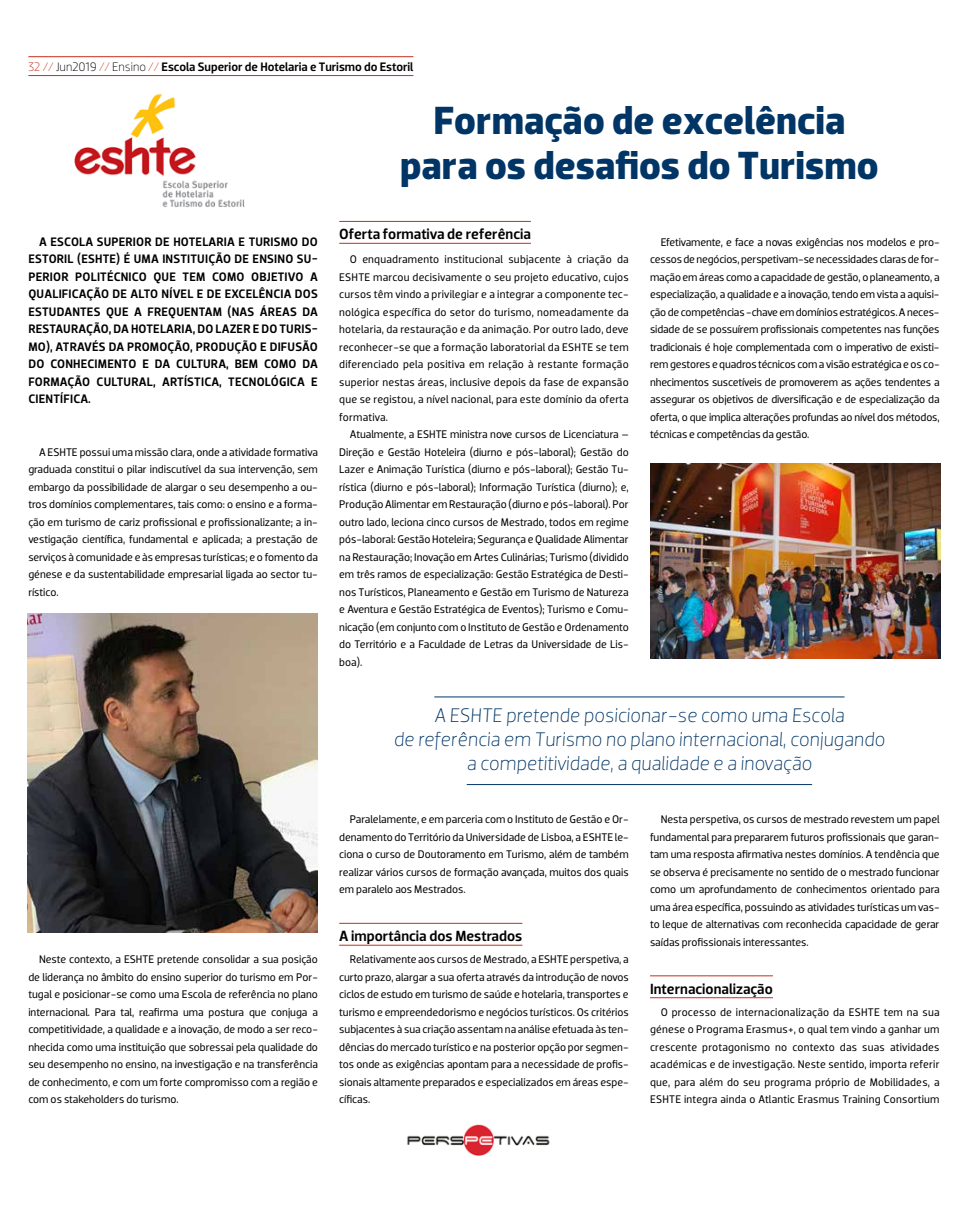
<style>
.page{position:relative;width:968px;height:1205px;background:#fff}
.page>*{position:absolute;margin:0;border:0;box-sizing:border-box;transform-origin:0 0}
.t1{font:700 40px/45px "Dobra";color:#003566;text-align:center}
.t2{font:italic 300 20px/24px "Dobra";color:#003566;text-align:center}
.t3{font:500 15px "Dobra";color:#000}
.t4{font:500 12.5px/17.5px "Dobra";color:#000;text-align:justify}
.t5{font:11.25px/17.5px "Dobra";color:#000;text-align:justify}
.s1{font-weight:300;color:#c32f1f}
.s2{font-weight:300}
</style>
<div class="page">
<hr style="left:28px;top:75px;width:385px;height:1px;background:#c32f1f">
<hr style="left:28px;top:56px;width:385px;height:1px;background:#c32f1f">
<img style="left:407px;top:1125px;width:143px;height:31px">
<hr style="left:339px;top:221px;width:192px;height:1px;background:#c32f1f">
<hr style="left:339px;top:243px;width:192px;height:1px;background:#c32f1f">
<hr style="left:339px;top:923px;width:183px;height:1px;background:#c32f1f">
<hr style="left:339px;top:945px;width:183px;height:1px;background:#c32f1f">
<hr style="left:650px;top:975px;width:122px;height:1px;background:#c32f1f">
<hr style="left:650px;top:997px;width:122px;height:1px;background:#c32f1f">
<img style="left:27px;top:613px;width:291px;height:319px">
<img style="left:74px;top:93px;width:171px;height:115px">
<hr style="left:434px;top:696px;width:410px;height:1px;background:#003566">
<hr style="left:466px;top:784px;width:346px;height:1px;background:#003566">
<img style="left:650px;top:463px;width:290px;height:195px">
<p class="t4" style="left:28px;top:58px;width:386px"><span class="s1">32 //</span> <span class="s2">Jun2019</span> <span class="s1">//</span> <span class="s2">Ensino</span> <span class="s1">//</span> Escola Superior de Hotelaria e Turismo do Estoril</p>
<h1 class="t1" style="left:400px;top:99px;width:480px">Formação de excelência para os desafios do Turismo</h1>
<p class="t4" style="left:28px;top:233px;width:291px;text-indent:11px">A ESCOLA SUPERIOR DE HOTELARIA E TURISMO DO ESTORIL (ESHTE) É UMA INSTITUIÇÃO DE ENSINO SU-PERIOR POLITÉCNICO QUE TEM COMO OBJETIVO A QUALIFICAÇÃO DE ALTO NÍVEL E DE EXCELÊNCIA DOS ESTUDANTES QUE A FREQUENTAM (NAS ÁREAS DA RESTAURAÇÃO, DA HOTELARIA, DO LAZER E DO TURIS-MO), ATRAVÉS DA PROMOÇÃO, PRODUÇÃO E DIFUSÃO DO CONHECIMENTO E DA CULTURA, BEM COMO DA FORMAÇÃO CULTURAL, ARTÍSTICA, TECNOLÓGICA E CIENTÍFICA.</p>
<p class="t5" style="left:28px;top:443px;width:291px;text-indent:11px">A ESHTE possui uma missão clara, onde a atividade formativa graduada constitui o pilar indiscutível da sua intervenção, sem embargo da possibilidade de alargar o seu desempenho a ou&shy;tros domínios complementares, tais como: o ensino e a forma&shy;ção em turismo de cariz profissional e profissionalizante; a in&shy;vestigação científica, fundamental e aplicada; a prestação de serviços à comunidade e às empresas turísticas; e o fomento da génese e da sustentabilidade empresarial ligada ao sector tu&shy;rístico.</p>
<p class="t5" style="left:28px;top:951px;width:291px;text-indent:11px">Neste contexto, a ESHTE pretende consolidar a sua posição de liderança no âmbito do ensino superior do turismo em Por&shy;tugal e posicionar-se como uma Escola de referência no plano internacional. Para tal, reafirma uma postura que conjuga a competitividade, a qualidade e a inovação, de modo a ser reco&shy;nhecida como uma instituição que sobressai pela qualidade do seu desempenho no ensino, na investigação e na transferência de conhecimento, e com um forte compromisso com a região e com os stakeholders do turismo.</p>
<h3 class="t3" style="left:339px;top:226px;width:193px">Oferta formativa de referência</h3>
<p class="t5" style="left:339px;top:251px;width:291px;text-indent:11px">O enquadramento institucional subjacente à criação da ESHTE marcou decisivamente o seu projeto educativo, cujos cursos têm vindo a privilegiar e a integrar a componente tec&shy;nológica específica do setor do turismo, nomeadamente da hotelaria, da restauração e da animação. Por outro lado, deve reconhecer-se que a formação laboratorial da ESHTE se tem diferenciado pela positiva em relação à restante formação superior nestas áreas, inclusive depois da fase de expansão que se registou, a nível nacional, para este domínio da oferta formativa.</p>
<p class="t5" style="left:339px;top:426px;width:291px;text-indent:11px">Atualmente, a ESHTE ministra nove cursos de Licenciatura – Direção e Gestão Hoteleira (diurno e pós-laboral); Gestão do Lazer e Animação Turística (diurno e pós-laboral); Gestão Tu&shy;rística (diurno e pós-laboral); Informação Turística (diurno); e, Produção Alimentar em Restauração (diurno e pós-laboral). Por outro lado, leciona cinco cursos de Mestrado, todos em regime pós-laboral: Gestão Hoteleira; Segurança e Qualidade Alimentar na Restauração; Inovação em Artes Culinárias; Turismo (dividido em três ramos de especialização: Gestão Estratégica de Desti&shy;nos Turísticos, Planeamento e Gestão em Turismo de Natureza e Aventura e Gestão Estratégica de Eventos); Turismo e Comu&shy;nicação (em conjunto com o Instituto de Gestão e Ordenamento do Território e a Faculdade de Letras da Universidade de Lis&shy;boa).</p>
<p class="t5" style="left:650px;top:233px;width:291px;text-indent:11px">Efetivamente, e face a novas exigências nos modelos e pro&shy;cessos de negócios, perspetivam-se necessidades claras de for&shy;mação em áreas como a capacidade de gestão, o planeamento, a especialização, a qualidade e a inovação, tendo em vista a aquisi&shy;ção de competências -chave em domínios estratégicos. A neces&shy;sidade de se possuírem profissionais competentes nas funções tradicionais é hoje complementada com o imperativo de existi&shy;rem gestores e quadros técnicos com a visão estratégica e os co&shy;nhecimentos suscetíveis de promoverem as ações tendentes a assegurar os objetivos de diversificação e de especialização da oferta, o que implica alterações profundas ao nível dos métodos, técnicas e competências da gestão.</p>
<h2 class="t2" style="left:394px;top:703px;width:492px">A ESHTE pretende posicionar-se como uma Escola<br>de referência em Turismo no plano internacional, conjugando a competitividade, a qualidade e a inovação</h2>
<p class="t5" style="left:339px;top:811px;width:291px;text-indent:11px">Paralelamente, e em parceria com o Instituto de Gestão e Or&shy;denamento do Território da Universidade de Lisboa, a ESHTE le&shy;ciona o curso de Doutoramento em Turismo, além de também realizar vários cursos de formação avançada, muitos dos quais em paralelo aos Mestrados.</p>
<h3 class="t3" style="left:339px;top:927px;width:185px">A importância dos Mestrados</h3>
<p class="t5" style="left:339px;top:951px;width:291px;text-indent:11px">Relativamente aos cursos de Mestrado, a ESHTE perspetiva, a curto prazo, alargar a sua oferta através da introdução de novos ciclos de estudo em turismo de saúde e hotelaria, transportes e turismo e empreendedorismo e negócios turísticos. Os critérios subjacentes à sua criação assentam na análise efetuada às ten&shy;dências do mercado turístico e na posterior opção por segmen&shy;tos onde as exigências apontam para a necessidade de profis&shy;sionais altamente preparados e especializados em áreas espe&shy;cíficas.</p>
<p class="t5" style="left:650px;top:811px;width:291px;text-indent:11px">Nesta perspetiva, os cursos de mestrado revestem um papel fundamental para prepararem futuros profissionais que garan&shy;tam uma resposta afirmativa nestes domínios. A tendência que se observa é precisamente no sentido de o mestrado funcionar como um aprofundamento de conhecimentos orientado para uma área específica, possuindo as atividades turísticas um vas&shy;to leque de alternativas com reconhecida capacidade de gerar saídas profissionais interessantes.</p>
<h3 class="t3" style="left:650px;top:980px;width:124px">Internacionalização</h3>
<p class="t5" style="left:650px;top:1003px;width:291px;text-indent:11px">O processo de internacionalização da ESHTE tem na sua génese o Programa Erasmus+, o qual tem vindo a ganhar um crescente protagonismo no contexto das suas atividades académicas e de investigação. Neste sentido, importa referir que, para além do seu programa próprio de Mobilidades, a ESHTE integra ainda o Atlantic Erasmus Training Consortium</p>
</div>
